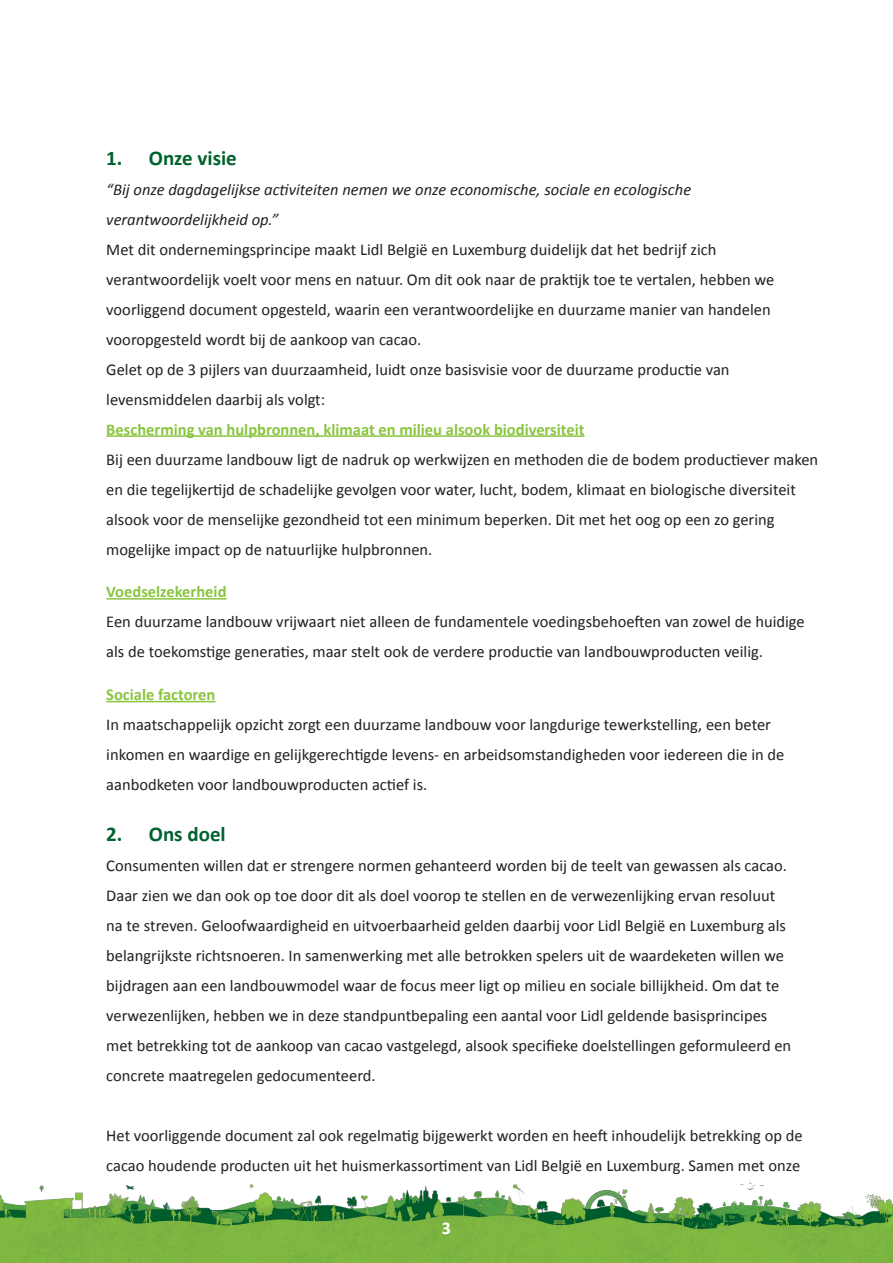
<style>
.page{position:relative;width:893px;height:1263px;background:#fff}
.page>*{position:absolute;margin:0;border:0;box-sizing:border-box;transform-origin:0 0}
.t1{font:700 21px "Calibri";color:#00622e}
.t2{font:700 18px "Calibri";color:#fff}
.TEKST{font:16.5px/30px "Calibri";color:#231f20}
.TEKST-2{font:italic 16.5px/30px "Calibri";color:#231f20}
.TEKST-3{font:700 16.5px "Calibri";color:#89c53f}
.TUSSENTITEL{font:700 16.5px "Calibri";color:#89c53f}
</style>
<div class="page">
<hr style="left:106px;top:435px;width:479px;height:2px;background:#89c53f">
<hr style="left:106px;top:598px;width:121px;height:2px;background:#89c53f">
<hr style="left:106px;top:701px;width:109px;height:1px;background:#89c53f">
<img style="left:0;top:1182px;width:893px;height:81px">
<p class="t1" style="left:106px;top:144px;width:132px">1. Onze visie</p>
<p class="TEKST-2" style="left:106px;top:173px;width:586px">“Bij onze dagdagelijkse activiteiten nemen we onze economische, sociale en ecologische verantwoordelijkheid op.”</p>
<p class="TEKST" style="left:106px;top:234px;width:670px">Met dit ondernemingsprincipe maakt Lidl België en Luxemburg duidelijk dat het bedrijf zich verantwoordelijk voelt voor mens en natuur. Om dit ook naar de praktijk toe te vertalen, hebben we voorliggend document opgesteld, waarin een verantwoordelijke en duurzame manier van handelen vooropgesteld wordt bij de aankoop van cacao.</p>
<p class="TEKST" style="left:106px;top:354px;width:625px">Gelet op de 3 pijlers van duurzaamheid, luidt onze basisvisie voor de duurzame productie van levensmiddelen daarbij als volgt:</p>
<p class="TEKST-3" style="left:106px;top:419px;width:480px">Bescherming van hulpbronnen, klimaat en milieu alsook biodiversiteit</p>
<p class="TEKST" style="left:106px;top:444px;width:713px">Bij een duurzame landbouw ligt de nadruk op werkwijzen en methoden die de bodem productiever maken en die tegelijkertijd de schadelijke gevolgen voor water, lucht, bodem, klimaat en biologische diversiteit alsook voor de menselijke gezondheid tot een minimum beperken. Dit met het oog op een zo gering mogelijke impact op de natuurlijke hulpbronnen.</p>
<p class="TUSSENTITEL" style="left:106px;top:581px;width:122px">Voedselzekerheid</p>
<p class="TEKST" style="left:106px;top:607px;width:700px">Een duurzame landbouw vrijwaart niet alleen de fundamentele voedingsbehoeften van zowel de huidige als de toekomstige generaties, maar stelt ook de verdere productie van landbouwproducten veilig.</p>
<p class="TUSSENTITEL" style="left:106px;top:684px;width:111px">Sociale factoren</p>
<p class="TEKST" style="left:106px;top:710px;width:680px">In maatschappelijk opzicht zorgt een duurzame landbouw voor langdurige tewerkstelling, een beter inkomen en waardige en gelijkgerechtigde levens- en arbeidsomstandigheden voor iedereen die in de aanbodketen voor landbouwproducten actief is.</p>
<p class="t1" style="left:106px;top:820px;width:121px">2. Ons doel</p>
<p class="TEKST" style="left:106px;top:850px;width:686px">Consumenten willen dat er strengere normen gehanteerd worden bij de teelt van gewassen als cacao.<br>Daar zien we dan ook op toe door dit als doel voorop te stellen en de verwezenlijking ervan resoluut na te streven. Geloofwaardigheid en uitvoerbaarheid gelden daarbij voor Lidl België en Luxemburg als belangrijkste richtsnoeren. In samenwerking met alle betrokken spelers uit de waardeketen willen we bijdragen aan een landbouwmodel waar de focus meer ligt op milieu en sociale billijkheid. Om dat te verwezenlijken, hebben we in deze standpuntbepaling een aantal voor Lidl geldende basisprincipes met betrekking tot de aankoop van cacao vastgelegd, alsook specifieke doelstellingen geformuleerd en concrete maatregelen gedocumenteerd.</p>
<p class="TEKST" style="left:106px;top:1120px;width:698px">Het voorliggende document zal ook regelmatig bijgewerkt worden en heeft inhoudelijk betrekking op de cacao houdende producten uit het huismerkassortiment van Lidl België en Luxemburg. Samen met onze</p>
<p class="t2" style="left:442px;top:1216px;width:11px">3</p>
</div>
